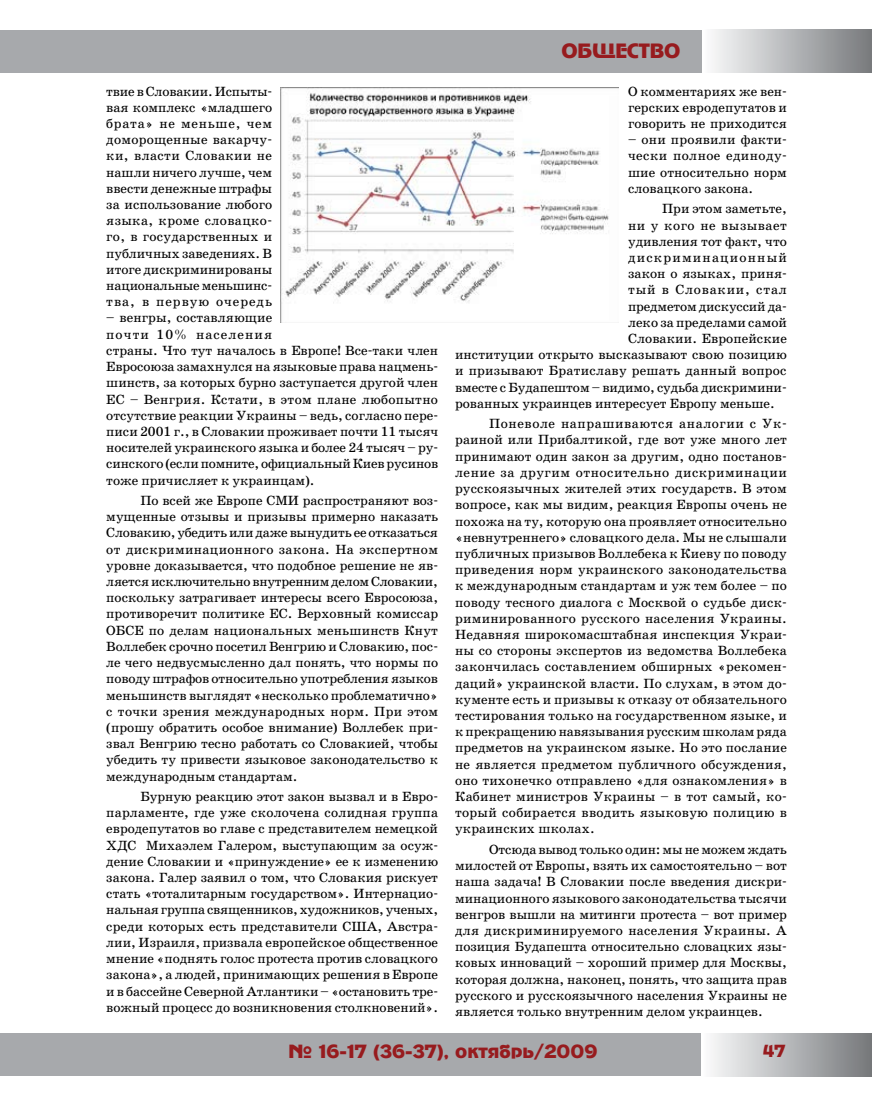
<style>
.page{position:relative;width:872px;height:1106px;background:#fff}
.page>*{position:absolute;margin:0;border:0;box-sizing:border-box;transform-origin:0 0}
.t1{font:19.5px "Adver Gothic";color:#971b1e}
.t2{font:18px "Adver Gothic";color:#971b1e}
.t3{font:16.5px "Adver Gothic";color:#971b1e}
.t4{font:13.5px/16.2px "School Book C";color:#000;text-align:justify}
.t5{font:13.5px "School Book C";letter-spacing:.035em;color:#000}
.t6{font:13.5px "School Book C";letter-spacing:.09em;color:#000}
.t7{font:13.5px "School Book C";letter-spacing:.06em;color:#000}
</style>
<div class="page">
<img style="left:281px;top:87px;width:337px;height:235px">
<div style="left:0;top:1033px;width:702px;height:43px;background:#a7a9ac"></div>
<div style="left:0;top:30px;width:702px;height:42px;background:#a7a9ac"></div>
<div style="left:702px;top:1033px;width:170px;height:43px;background:linear-gradient(to right,#fcfdfe,#75787b)"></div>
<div style="left:702px;top:30px;width:170px;height:42px;background:linear-gradient(to right,#fdfdfe,#777a7d)"></div>
<h1 class="t1" style="left:561px;top:40px;width:119px">ОБЩЕСТВО</h1>
<p class="t4" style="left:106px;top:83px;width:167px">твие в Словакии. Испыты&shy;вая комплекс «младшего брата» не меньше, чем доморощенные вакарчу&shy;ки, власти Словакии не нашли ничего лучше, чем ввести денежные штрафы за использование любого языка, кроме словацко&shy;го, в государственных и публичных заведениях. В итоге дискриминированы национальные меньшинс&shy;тва, в первую очередь</p>
<p class="t4" style="left:106px;top:310px;width:333px;text-align:left">– венгры, составляющие<br>почти 10% населения<br>страны. Что тут началось в Европе! Все-таки член Евросоюза замахнулся на языковые права нацмень&shy;шинств, за которых бурно заступается другой член ЕС – Венгрия. Кстати, в этом плане любопытно отсутствие реакции Украины – ведь, согласно пере&shy;писи 2001 г., в Словакии проживает почти 11 тысяч носителей украинского языка и более 24 тысяч – ру&shy;синского (если помните, официальный Киев русинов тоже причисляет к украинцам).</p>
<p class="t4" style="left:106px;top:492px;width:333px;text-indent:34px">По всей же Европе СМИ распространяют воз&shy;мущенные отзывы и призывы примерно наказать Словакию, убедить или даже вынудить ее отказаться от дискриминационного закона. На экспертном уровне доказывается, что подобное решение не яв&shy;ляется исключительно внутренним делом Словакии, поскольку затрагивает интересы всего Евросоюза, противоречит политике ЕС. Верховный комиссар ОБСЕ по делам национальных меньшинств Кнут Воллебек срочно посетил Венгрию и Словакию, пос&shy;ле чего недвусмысленно дал понять, что нормы по поводу штрафов относительно употребления языков меньшинств выглядят «несколько проблематично» с точки зрения международных норм. При этом (прошу обратить особое внимание) Воллебек при&shy;звал Венгрию тесно работать со Словакией, чтобы убедить ту привести языковое законодательство к международным стандартам.</p>
<p class="t4" style="left:106px;top:788px;width:333px;text-indent:34px">Бурную реакцию этот закон вызвал и в Евро&shy;парламенте, где уже сколочена солидная группа евродепутатов во главе с представителем немецкой ХДС Михаэлем Галером, выступающим за осуж&shy;дение Словакии и «принуждение» ее к изменению закона. Галер заявил о том, что Словакия рискует стать «тоталитарным государством». Интернацио&shy;нальная группа священников, художников, ученых, среди которых есть представители США, Австра&shy;лии, Израиля, призвала европейское общественное мнение «поднять голос протеста против словацкого закона», а людей, принимающих решения в Европе и в бассейне Северной Атлантики – «остановить тре&shy;вожный процесс до возникновения столкновений».</p>
<p class="t4" style="left:628px;top:83px;width:160px">О комментариях же вен&shy;герских евродепутатов и говорить не приходится</p>
<p class="t4" style="left:628px;top:132px;width:160px">– они проявили факти&shy;чески полное единоду&shy;шие относительно норм словацкого закона.</p>
<p class="t4" style="left:662px;top:201px;width:126px">При этом заметьте,</p>
<p class="t5" style="left:628px;top:218px;width:160px">ни у кого не вызывает</p>
<p class="t4" style="left:628px;top:233px;width:160px">удивления тот факт, что</p>
<p class="t6" style="left:628px;top:250px;width:160px">дискриминационный</p>
<p class="t4" style="left:628px;top:266px;width:160px">закон о языках, приня-</p>
<p class="t7" style="left:628px;top:282px;width:160px">тый в Словакии, стал</p>
<p class="t4" style="left:628px;top:298px;width:160px">предметом дискуссий да-</p>
<p class="t4" style="left:628px;top:314px;width:160px">леко за пределами самой</p>
<p class="t4" style="left:628px;top:330px;width:160px">Словакии. Европейские</p>
<p class="t4" style="left:455px;top:347px;width:333px">институции открыто высказывают свою позицию</p>
<p class="t4" style="left:455px;top:363px;width:333px">и призывают Братиславу решать данный вопрос</p>
<p class="t4" style="left:455px;top:379px;width:333px">вместе с Будапештом – видимо, судьба дискримини-</p>
<p class="t4" style="left:455px;top:395px;width:321px">рованных украинцев интересует Европу меньше.</p>
<p class="t4" style="left:455px;top:416px;width:333px;text-indent:34px">Поневоле напрашиваются аналогии с Ук&shy;раиной или Прибалтикой, где вот уже много лет принимают один закон за другим, одно постанов&shy;ление за другим относительно дискриминации русскоязычных жителей этих государств. В этом вопросе, как мы видим, реакция Европы очень не похожа на ту, которую она проявляет относительно «невнутреннего» словацкого дела. Мы не слышали публичных призывов Воллебека к Киеву по поводу приведения норм украинского законодательства к международным стандартам и уж тем более – по поводу тесного диалога с Москвой о судьбе диск&shy;риминированного русского населения Украины.<br>Недавняя широкомасштабная инспекция Украи&shy;ны со стороны экспертов из ведомства Воллебека закончилась составлением обширных «рекомен&shy;даций» украинской власти. По слухам, в этом до&shy;кументе есть и призывы к отказу от обязательного тестирования только на государственном языке, и к прекращению навязывания русским школам ряда предметов на украинском языке. Но это послание не является предметом публичного обсуждения, оно тихонечко отправлено «для ознакомления» в Кабинет министров Украины – в тот самый, ко&shy;торый собирается вводить языковую полицию в украинских школах.</p>
<p class="t4" style="left:455px;top:841px;width:333px;text-indent:34px">Отсюда вывод только один: мы не можем ждать милостей от Европы, взять их самостоятельно – вот наша задача! В Словакии после введения дискри&shy;минационного языкового законодательства тысячи венгров вышли на митинги протеста – вот пример для дискриминируемого населения Украины. А позиция Будапешта относительно словацких язы&shy;ковых инноваций – хороший пример для Москвы, которая должна, наконец, понять, что защита прав русского и русскоязычного населения Украины не является только внутренним делом украинцев.</p>
<h2 class="t2" style="left:288px;top:1041px;width:310px">№ 16-17 (36-37), октябрь/2009</h2>
<p class="t3" style="left:762px;top:1042px;width:24px">47</p>
</div>
